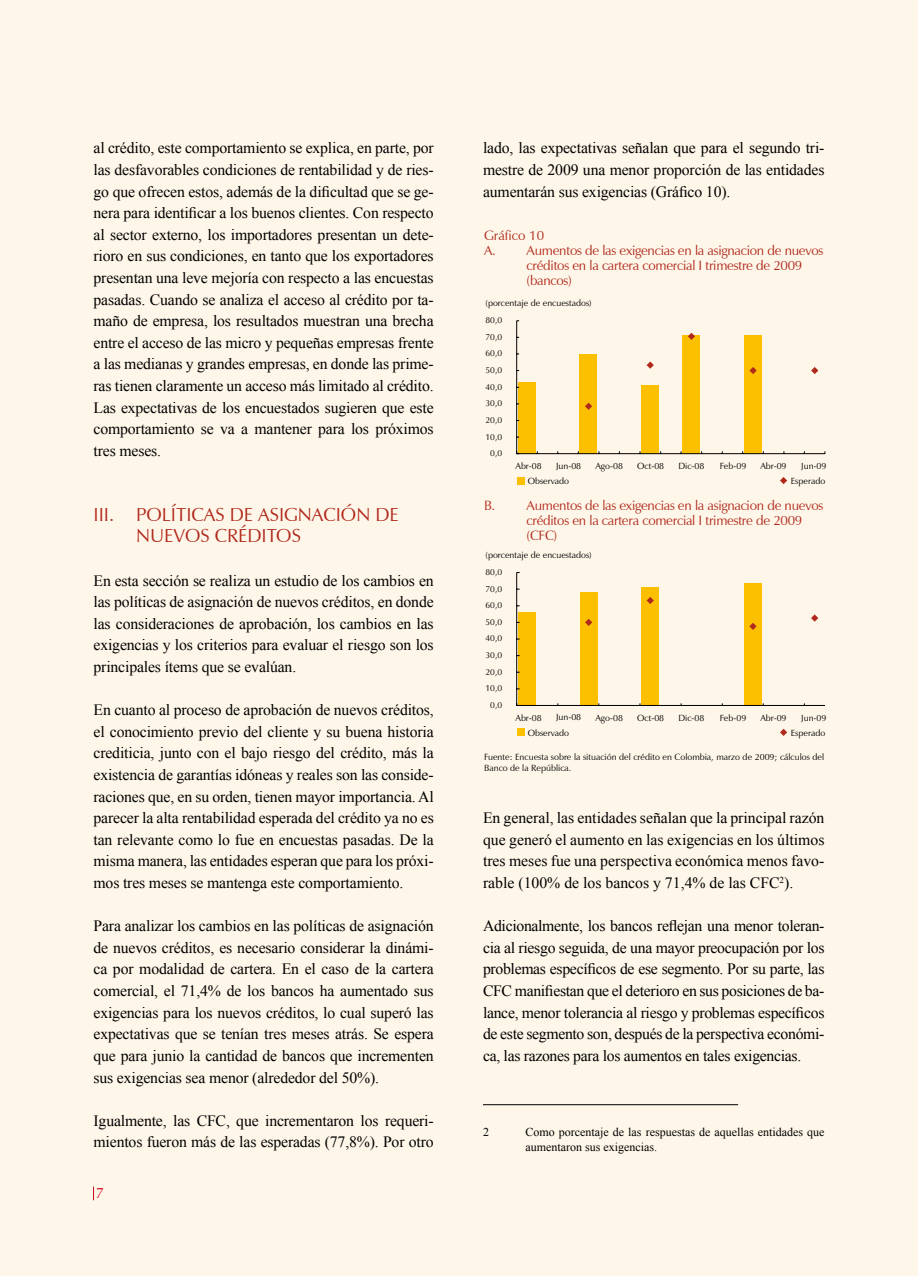
<style>
.page{position:relative;width:918px;height:1276px;background:#fff}
.page>*{position:absolute;margin:0;border:0;box-sizing:border-box;transform-origin:0 0}
.t1{font:18.75px/21.6px "Zapf Humanist 601 BT";color:#b0291c}
.t2{font:15.75px/21.6px "Times New Roman";letter-spacing:-.01em;color:#000;text-align:justify}
.t3{font:13.5px/15px "Zapf Humanist 601 BT";letter-spacing:-.02em;color:#b0291c}
.t4{font:13.5px "Zapf Humanist 601 BT";color:#b0291c}
.t5{font:12px/14.4px "Times New Roman";color:#000}
.t6{font:9px/10.8px "Zapf Humanist 601 BT";color:#000}
.t7{font:8.7px "Zapf Humanist 601 BT";color:#000}
</style>
<div class="page">
<div style="left:0;top:0;width:917px;height:1276px;background:#fef7e9"></div>
<svg style="left:93px;top:1186px;width:1px;height:14px"></svg>
<hr style="left:483px;top:1104px;width:255px;height:1px;background:#000">
<svg style="left:516px;top:320px;width:310px;height:134px"></svg>
<div style="left:517px;top:477px;width:7px;height:7px;background:#fcc000"></div>
<svg style="left:780px;top:477px;width:7px;height:7px"></svg>
<div style="left:517px;top:728px;width:7px;height:8px;background:#fcc000"></div>
<svg style="left:780px;top:729px;width:7px;height:7px"></svg>
<svg style="left:516px;top:572px;width:309px;height:134px"></svg>
<p class="t2" style="left:94px;top:137px;width:342px">al crédito, este comportamiento se explica, en parte, por las desfavorables condiciones de rentabilidad y de ries&shy;go que ofrecen estos, además de la dificultad que se ge&shy;nera para identificar a los buenos clientes. Con respecto al sector externo, los importadores presentan un dete&shy;rioro en sus condiciones, en tanto que los exportadores presentan una leve mejoría con respecto a las encuestas pasadas. Cuando se analiza el acceso al crédito por ta&shy;maño de empresa, los resultados muestran una brecha entre el acceso de las micro y pequeñas empresas frente a las medianas y grandes empresas, en donde las prime&shy;ras tienen claramente un acceso más limitado al crédito.<br>Las expectativas de los encuestados sugieren que este comportamiento se va a mantener para los próximos tres meses.</p>
<p class="t1" style="left:136px;top:503px;width:264px;text-indent:-43px">III. POLÍTICAS DE ASIGNACIÓN DE<br>NUEVOS CRÉDITOS</p>
<p class="t2" style="left:94px;top:569px;width:342px">En esta sección se realiza un estudio de los cambios en las políticas de asignación de nuevos créditos, en donde las consideraciones de aprobación, los cambios en las exigencias y los criterios para evaluar el riesgo son los principales ítems que se evalúan.</p>
<p class="t2" style="left:94px;top:699px;width:342px">En cuanto al proceso de aprobación de nuevos créditos, el conocimiento previo del cliente y su buena historia crediticia, junto con el bajo riesgo del crédito, más la existencia de garantías idóneas y reales son las conside&shy;raciones que, en su orden, tienen mayor importancia. Al parecer la alta rentabilidad esperada del crédito ya no es tan relevante como lo fue en encuestas pasadas. De la misma manera, las entidades esperan que para los próxi&shy;mos tres meses se mantenga este comportamiento.</p>
<p class="t2" style="left:94px;top:915px;width:342px">Para analizar los cambios en las políticas de asignación de nuevos créditos, es necesario considerar la dinámi&shy;ca por modalidad de cartera. En el caso de la cartera comercial, el 71,4% de los bancos ha aumentado sus exigencias para los nuevos créditos, lo cual superó las expectativas que se tenían tres meses atrás. Se espera que para junio la cantidad de bancos que incrementen sus exigencias sea menor (alrededor del 50%).</p>
<p class="t2" style="left:94px;top:1109px;width:342px">Igualmente, las CFC, que incrementaron los requeri&shy;mientos fueron más de las esperadas (77,8%). Por otro</p>
<p class="t2" style="left:483px;top:137px;width:343px">lado, las expectativas señalan que para el segundo tri&shy;mestre de 2009 una menor proporción de las entidades aumentarán sus exigencias (Gráfico 10).</p>
<p class="t4" style="left:484px;top:227px;width:61px">Gráfico 1 0</p>
<p class="t3" style="left:484px;top:242px;width:341px">A. Aumentos de las exigencias en la asignacion de nuevos</p>
<p class="t3" style="left:527px;top:257px;width:277px">créditos en la cartera comercial I trimestre de 2009</p>
<p class="t3" style="left:527px;top:272px;width:47px">(bancos)</p>
<p class="t6" style="left:486px;top:298px;width:108px">(porcentaje de encuestados)</p>
<p class="t7" style="left:486px;top:314px;width:18px">80,0</p>
<p class="t7" style="left:486px;top:331px;width:18px">70,0</p>
<p class="t7" style="left:486px;top:348px;width:18px">60,0</p>
<p class="t7" style="left:486px;top:364px;width:18px">50,0</p>
<p class="t7" style="left:486px;top:381px;width:18px">40,0</p>
<p class="t7" style="left:486px;top:397px;width:18px">30,0</p>
<p class="t7" style="left:486px;top:414px;width:18px">20,0</p>
<p class="t7" style="left:486px;top:431px;width:18px">10,0</p>
<p class="t7" style="left:490px;top:447px;width:13px">0,0</p>
<p class="t6" style="left:515px;top:461px;width:28px">Abr-08</p>
<p class="t6" style="left:556px;top:461px;width:27px">Jun-08</p>
<p class="t6" style="left:595px;top:461px;width:29px">Ago-08</p>
<p class="t6" style="left:637px;top:461px;width:29px">Oct-08</p>
<p class="t6" style="left:678px;top:461px;width:28px">Dic-08</p>
<p class="t6" style="left:720px;top:461px;width:28px">Feb-09</p>
<p class="t6" style="left:760px;top:461px;width:28px">Abr-09</p>
<p class="t6" style="left:801px;top:461px;width:27px">Jun-09</p>
<p class="t6" style="left:528px;top:477px;width:43px">Observado</p>
<p class="t6" style="left:791px;top:477px;width:36px">Esperado</p>
<p class="t3" style="left:527px;top:498px;width:298px;text-indent:-43px">B. Aumentos de las exigencias en la asignacion de nuevos créditos en la cartera comercial I trimestre de 2009 (CFC)</p>
<p class="t6" style="left:486px;top:550px;width:108px">(porcentaje de encuestados)</p>
<p class="t7" style="left:486px;top:566px;width:18px">80,0</p>
<p class="t7" style="left:486px;top:583px;width:18px">70,0</p>
<p class="t7" style="left:486px;top:599px;width:18px">60,0</p>
<p class="t7" style="left:486px;top:616px;width:18px">50,0</p>
<p class="t7" style="left:486px;top:633px;width:18px">40,0</p>
<p class="t7" style="left:486px;top:649px;width:18px">30,0</p>
<p class="t7" style="left:486px;top:666px;width:18px">20,0</p>
<p class="t7" style="left:486px;top:683px;width:18px">10,0</p>
<p class="t7" style="left:490px;top:699px;width:13px">0,0</p>
<p class="t6" style="left:515px;top:713px;width:28px">Abr-08</p>
<p class="t6" style="left:556px;top:713px;width:27px">Jun-08</p>
<p class="t6" style="left:595px;top:713px;width:29px">Ago-08</p>
<p class="t6" style="left:637px;top:713px;width:29px">Oct-08</p>
<p class="t6" style="left:678px;top:713px;width:28px">Dic-08</p>
<p class="t6" style="left:720px;top:713px;width:28px">Feb-09</p>
<p class="t6" style="left:760px;top:713px;width:28px">Abr-09</p>
<p class="t6" style="left:801px;top:713px;width:27px">Jun-09</p>
<p class="t6" style="left:528px;top:728px;width:43px">Observado</p>
<p class="t6" style="left:791px;top:728px;width:36px">Esperado</p>
<p class="t6" style="left:484px;top:752px;width:342px">Fuente: Encuesta sobre la situación del crédito en Colombia, marzo de 2009; cálculos del<br>Banco de la República.</p>
<p class="t2" style="left:483px;top:807px;width:343px">En general, las entidades señalan que la principal razón que generó el aumento en las exigencias en los últimos tres meses fue una perspectiva económica menos favo&shy;rable (100% de los bancos y 71,4% de las CFC ).</p>
<p class="t2" style="left:483px;top:915px;width:343px">Adicionalmente, los bancos reflejan una menor toleran&shy;cia al riesgo seguida, de una mayor preocupación por los problemas específicos de ese segmento. Por su parte, las CFC manifiestan que el deterioro en sus posiciones de ba&shy;lance, menor tolerancia al riesgo y problemas específicos de este segmento son, después de la perspectiva económi&shy;ca, las razones para los aumentos en tales exigencias.</p>
<p class="t5" style="left:526px;top:1124px;width:300px">Como porcentaje de las respuestas de aquellas entidades que aumentaron sus exigencias.</p>
</div>
